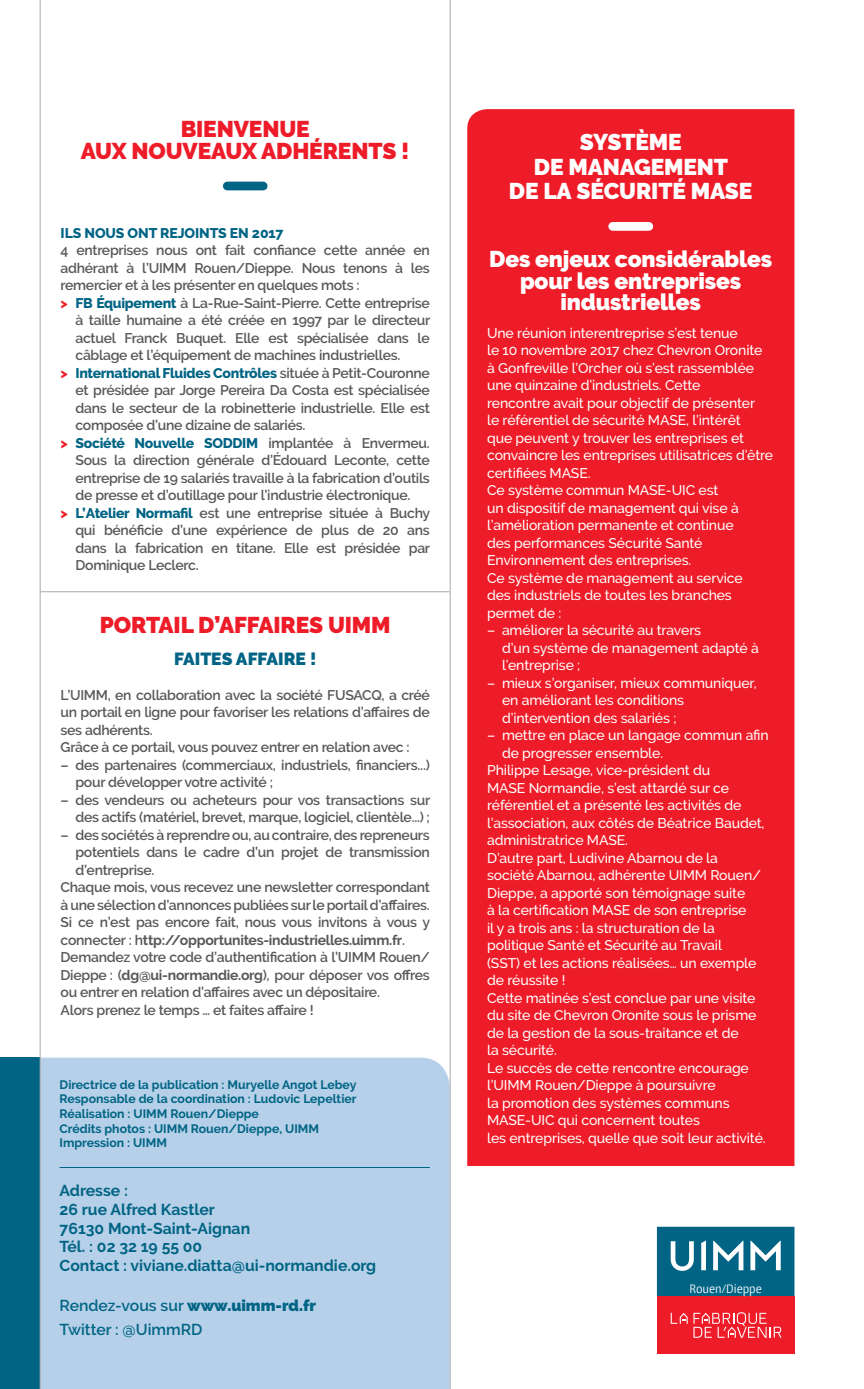
<style>
.page{position:relative;width:864px;height:1389px;background:#fff}
.page>*{position:absolute;margin:0;border:0;box-sizing:border-box;transform-origin:0 0}
.t1{font:900 22.75px/24.5px "Raleway";letter-spacing:-.005em;color:#fff;text-align:center}
.t2{font:900 22.75px/21.9px "Raleway";letter-spacing:-.005em;color:#ee1c28;text-align:center}
.t3{font:900 17.5px "Raleway";color:#016484}
.t4{font:700 15.75px/18.9px "Raleway";color:#016484}
.t5{font:600 15.75px/24.5px "Raleway";color:#016484}
.t6{font:600 14px/17.5px "Raleway";letter-spacing:-.02em;color:#57585a}
.t7{font:500 14px/17.5px "Raleway";letter-spacing:-.01em;color:#fff}
.t8{font:800 14px "Raleway";letter-spacing:-.02em;color:#016484}
.t9{font:700 14px "Raleway";letter-spacing:-.02em;color:#57585a}
.t10{font:700 12.25px/14.7px "Raleway";color:#016484}
.t11{font:condensed 11.2px "Burlingame Pro";color:#fff}
.s1{font-weight:800;color:#ee1c28}
.s2{font-weight:800;color:#016484}
.s3{color:#ee1c28}
.s4{font-weight:600;color:#57585a}
.s5{font-weight:600}
.s6{font-weight:700}
.s7{font-weight:900}
</style>
<div class="page">
<div style="left:41px;top:1058px;width:408px;height:331px;background:#b5d0e8"></div>
<div style="left:0;top:1058px;width:40px;height:331px;background:#016484"></div>
<hr style="left:449px;top:0;width:1px;height:1389px;background:#a8a9ad">
<hr style="left:41px;top:591px;width:408px;height:1px;background:#a8a9ad">
<hr style="left:40px;top:0;width:1px;height:1389px;background:#a8a9ad">
<div style="left:467px;top:109px;width:327px;height:1057px;background:#ee1c28"></div>
<div style="left:612px;top:222px;width:36px;height:9px;background:#fff"></div>
<div style="left:656px;top:1296px;width:138px;height:58px;background:#ee1c28"></div>
<svg style="left:656px;top:1227px;width:138px;height:69px;background:#247995"></svg>
<svg style="left:670px;top:1313px;width:17px;height:11px"></svg>
<svg style="left:693px;top:1312px;width:88px;height:26px"></svg>
<hr style="left:60px;top:1167px;width:369px;height:1px;background:#016484">
<div style="left:227px;top:182px;width:36px;height:8px;background:#016484"></div>
<h1 class="t2" style="left:81px;top:118px;width:330px">BIENVENUE<br>AUX NOUVEAUX ADHÉRENTS !</h1>
<p class="t8" style="left:61px;top:225px;width:224px">ILS NOUS ONT REJOINTS EN 2017</p>
<p class="t6" style="left:61px;top:242px;width:370px">4 entreprises nous ont fait confiance cette année en</p>
<p class="t6" style="left:61px;top:259px;width:370px">adhérant à l’UIMM Rouen/Dieppe. Nous tenons à les</p>
<p class="t6" style="left:61px;top:277px;width:300px">remercier et à les présenter en quelques mots :</p>
<p class="t6" style="left:61px;top:294px;width:370px"><span class="s1">&gt;</span> <span class="s2">FB Équipement</span> à La-Rue-Saint-Pierre. Cette entreprise</p>
<p class="t6" style="left:75px;top:312px;width:356px">à taille humaine a été créée en 1997 par le directeur</p>
<p class="t6" style="left:75px;top:329px;width:356px">actuel Franck Buquet. Elle est spécialisée dans le</p>
<p class="t6" style="left:75px;top:347px;width:326px">câblage et l’équipement de machines industrielles.</p>
<p class="t8" style="left:61px;top:365px;width:370px"><span class="s3">&gt;</span> International Fluides Contrôles <span class="s4">située à Petit-Couronne</span></p>
<p class="t6" style="left:75px;top:382px;width:356px">et présidée par Jorge Pereira Da Costa est spécialisée</p>
<p class="t6" style="left:75px;top:399px;width:356px">dans le secteur de la robinetterie industrielle. Elle est</p>
<p class="t6" style="left:75px;top:417px;width:231px">composée d’une dizaine de salariés.</p>
<p class="t8" style="left:61px;top:435px;width:370px"><span class="s3">&gt;</span> Société Nouvelle SODDIM <span class="s4">implantée à Envermeu.</span></p>
<p class="t6" style="left:75px;top:452px;width:356px">Sous la direction générale d’Édouard Leconte, cette</p>
<p class="t6" style="left:75px;top:469px;width:356px">entreprise de 19 salariés travaille à la fabrication d’outils</p>
<p class="t6" style="left:75px;top:487px;width:336px">de presse et d’outillage pour l’industrie électronique.</p>
<p class="t6" style="left:61px;top:504px;width:371px"><span class="s1">&gt;</span> <span class="s2">L’Atelier Normafil</span> est une entreprise située à Buchy</p>
<p class="t6" style="left:75px;top:522px;width:356px">qui bénéficie d’une expérience de plus de 20 ans</p>
<p class="t6" style="left:75px;top:539px;width:356px">dans la fabrication en titane. Elle est présidée par</p>
<p class="t6" style="left:75px;top:557px;width:125px">Dominique Leclerc.</p>
<h1 class="t2" style="left:100px;top:614px;width:292px">PORTAIL D’AFFAIRES UIMM</h1>
<p class="t3" style="left:174px;top:649px;width:144px">FAITES AFFAIRE !</p>
<p class="t6" style="left:61px;top:686px;width:370px">L’UIMM, en collaboration avec la société FUSACQ, a créé un portail en ligne pour favoriser les relations d’affaires de ses adhérents.<br>Grâce à ce portail, vous pouvez entrer en relation avec :</p>
<p class="t6" style="left:75px;top:756px;width:356px;text-indent:-15px">– des partenaires (commerciaux, industriels, financiers...) pour développer votre activité ;</p>
<p class="t6" style="left:61px;top:791px;width:371px;text-align:right">– des vendeurs ou acheteurs pour vos transactions sur des actifs (matériel, brevet, marque, logiciel, clientèle...) ;</p>
<p class="t6" style="left:61px;top:826px;width:370px">– des sociétés à reprendre ou, au contraire, des repreneurs</p>
<p class="t6" style="left:75px;top:844px;width:356px">potentiels dans le cadre d’un projet de transmission</p>
<p class="t6" style="left:75px;top:861px;width:80px">d’entreprise.</p>
<p class="t6" style="left:61px;top:879px;width:370px">Chaque mois, vous recevez une newsletter correspondant</p>
<p class="t6" style="left:61px;top:896px;width:370px">à une sélection d’annonces publiées sur le portail d’affaires.</p>
<p class="t6" style="left:61px;top:914px;width:371px">Si ce n’est pas encore fait, nous vous invitons à vous y</p>
<p class="t9" style="left:61px;top:932px;width:346px"><span class="s5">connecter : h</span>ttp://opportunites-industrielles.uimm.fr<span class="s5">.</span></p>
<p class="t6" style="left:61px;top:949px;width:370px">Demandez votre code d’authentification à l’UIMM Rouen/</p>
<p class="t6" style="left:61px;top:966px;width:370px">Dieppe : (<span class="s6">dg@ui-normandie.org</span>), pour déposer vos offres</p>
<p class="t6" style="left:61px;top:984px;width:321px">ou entrer en relation d’affaires avec un dépositaire.</p>
<p class="t6" style="left:61px;top:1001px;width:254px">Alors prenez le temps … et faites affaire !</p>
<p class="t10" style="left:60px;top:1077px;width:298px">Directrice de la publication : Muryelle Angot Lebey Responsable de la coordination : Ludovic Lepeltier Réalisation : UIMM Rouen/Dieppe<br>Crédits photos : UIMM Rouen/Dieppe, UIMM Impression : UIMM</p>
<p class="t4" style="left:60px;top:1181px;width:318px">Adresse :<br>26 rue Alfred Kastler<br>76130 Mont-Saint-Aignan<br>Tél. : 02 32 19 55 00<br>Contact : viviane.diatta@ui-normandie.org</p>
<p class="t5" style="left:60px;top:1293px;width:258px">Rendez-vous sur <span class="s7">www.uimm-rd.fr<br></span>Twitter : @UimmRD</p>
<h1 class="t1" style="left:508px;top:130px;width:245px">SYSTÈME<br>DE MANAGEMENT<br>DE LA SÉCURITÉ MASE</h1>
<h1 class="t1" style="left:489px;top:248px;width:284px;line-height:21.5px">Des enjeux considérables pour les entreprises industrielles</h1>
<p class="t7" style="left:487px;top:324px;width:287px">Une réunion interentreprise s’est tenue<br>le 10 novembre 2017 chez Chevron Oronite à Gonfreville l’Orcher où s’est rassemblée une quinzaine d’industriels. Cette<br>rencontre avait pour objectif de présenter<br>le référentiel de sécurité MASE, l’intérêt<br>que peuvent y trouver les entreprises et convaincre les entreprises utilisatrices d’être certifiées MASE.<br>Ce système commun MASE-UIC est<br>un dispositif de management qui vise à l’amélioration permanente et continue<br>des performances Sécurité Santé Environnement des entreprises.<br>Ce système de management au service<br>des industriels de toutes les branches permet de :</p>
<p class="t7" style="left:502px;top:621px;width:258px;text-indent:-15px">– améliorer la sécurité au travers<br>d’un système de management adapté à l’entreprise ;</p>
<p class="t7" style="left:502px;top:674px;width:256px;text-indent:-15px">– mieux s’organiser, mieux communiquer, en améliorant les conditions d’intervention des salariés ;</p>
<p class="t7" style="left:487px;top:726px;width:283px">– mettre en place un langage commun afin</p>
<p class="t7" style="left:502px;top:744px;width:163px">de progresser ensemble.</p>
<p class="t7" style="left:487px;top:761px;width:224px">Philippe Lesage, vice-président du</p>
<p class="t7" style="left:487px;top:779px;width:243px">MASE Normandie, s’est attardé sur ce</p>
<p class="t7" style="left:487px;top:796px;width:256px">référentiel et a présenté les activités de</p>
<p class="t7" style="left:487px;top:814px;width:279px">l’association, aux côtés de Béatrice Baudet,</p>
<p class="t7" style="left:487px;top:831px;width:142px">administratrice MASE.</p>
<p class="t7" style="left:487px;top:849px;width:232px">D’autre part, Ludivine Abarnou de la</p>
<p class="t7" style="left:487px;top:866px;width:275px">société Abarnou, adhérente UIMM Rouen/</p>
<p class="t7" style="left:487px;top:884px;width:259px">Dieppe, a apporté son témoignage suite</p>
<p class="t7" style="left:487px;top:901px;width:261px">à la certification MASE de son entreprise</p>
<p class="t7" style="left:487px;top:919px;width:229px">il y a trois ans : la structuration de la</p>
<p class="t7" style="left:487px;top:936px;width:236px">politique Santé et Sécurité au Travail</p>
<p class="t7" style="left:487px;top:954px;width:271px">(SST) et les actions réalisées… un exemple</p>
<p class="t7" style="left:487px;top:971px;width:80px">de réussite !</p>
<p class="t7" style="left:487px;top:989px;width:270px">Cette matinée s’est conclue par une visite</p>
<p class="t7" style="left:487px;top:1006px;width:271px">du site de Chevron Oronite sous le prisme</p>
<p class="t7" style="left:487px;top:1024px;width:253px">de la gestion de la sous-traitance et de</p>
<p class="t7" style="left:487px;top:1041px;width:71px">la sécurité.</p>
<p class="t7" style="left:487px;top:1059px;width:263px">Le succès de cette rencontre encourage</p>
<p class="t7" style="left:487px;top:1076px;width:230px">l’UIMM Rouen/Dieppe à poursuivre</p>
<p class="t7" style="left:487px;top:1094px;width:244px">la promotion des systèmes communs</p>
<p class="t7" style="left:487px;top:1111px;width:214px">MASE-UIC qui concernent toutes</p>
<p class="t7" style="left:487px;top:1129px;width:280px">les entreprises, quelle que soit leur activité.</p>
<p class="t11" style="left:689px;top:1282px;width:74px">Rouen/Dieppe</p>
</div>
